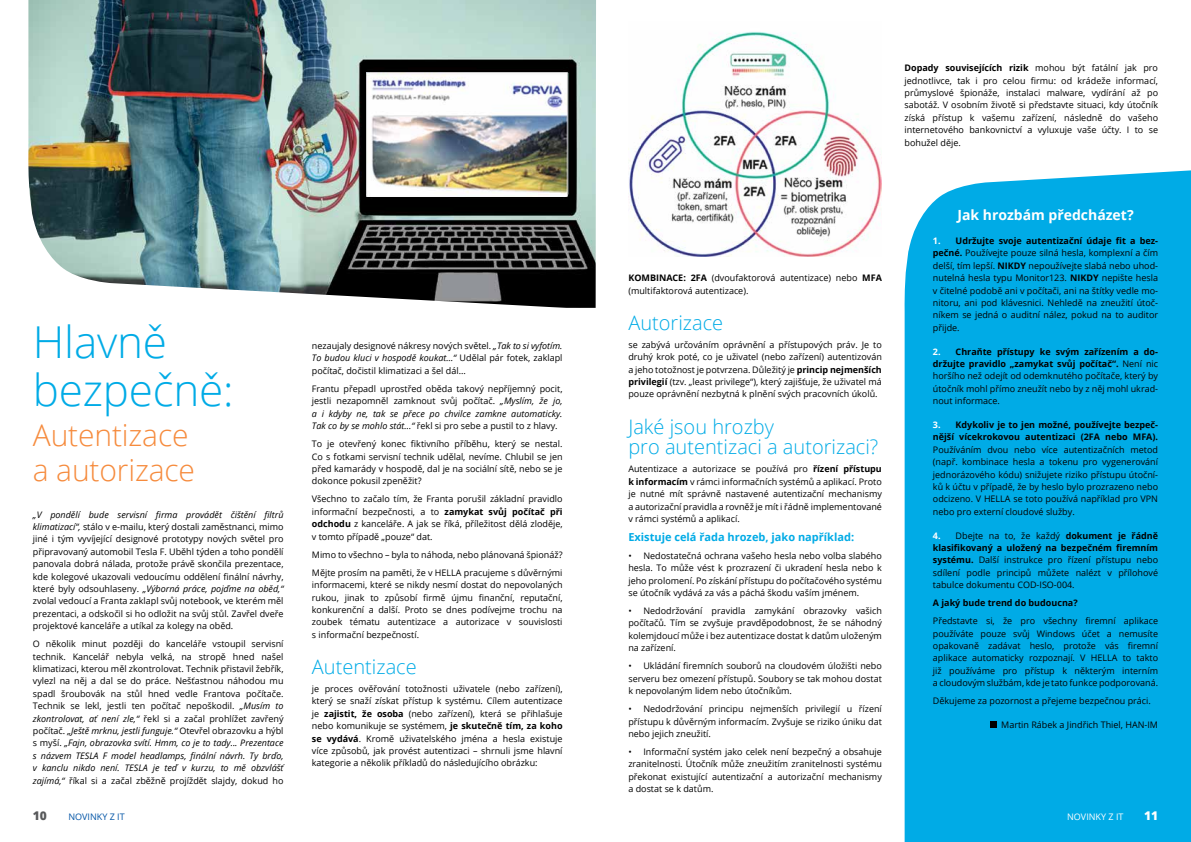
<style>
.page{position:relative;width:1191px;height:842px;background:#fff}
.page>*{position:absolute;margin:0;border:0;box-sizing:border-box;transform-origin:0 0}
.t1{font:300 44px/48px "Open Sans";letter-spacing:-.005em;color:#00abe6}
.t2{font:300 30px/35px "Open Sans";letter-spacing:-.005em;color:#f68b3d}
.t3{font:300 20px/20.7px "Open Sans";color:#00abe6}
.t4{font:700 14px "Open Sans";color:#fff}
.t5{font:800 12px "Open Sans";color:#58595b}
.t6{font:800 12px "Open Sans";color:#fff}
.t7{font:700 11px "Open Sans";color:#00abe6}
.t8{font:9px/12.4px "Open Sans";color:#000;text-align:justify}
.t9{font:700 9px/12.4px "Open Sans";color:#000}
.t10{font:9px "Open Sans";color:#0054a6}
.t11{font:9px "Open Sans";color:#fff}
.s1{font-style:italic}
.s2{font-weight:700}
.s3{font-weight:700;color:#fff}
.s4{color:#fff}
</style>
<div class="page">
<div style="left:904px;top:170px;width:287px;height:672px;background:#00abe6"></div>
<div style="left:990px;top:721px;width:6px;height:7px;background:#000"></div>
<img style="left:628px;top:32px;width:253px;height:224px">
<img style="left:28px;top:0;width:568px;height:308px">
<img style="left:366px;top:73px;width:201px;height:124px">
<h1 class="t1" style="left:33px;top:317px;width:202px">Hlavně bezpečně:</h1>
<h2 class="t2" style="left:33px;top:417px;width:164px">Autentizace a autorizace</h2>
<p class="t8" style="left:33px;top:508px;width:252px"><span class="s1">„V pondělí bude servisní firma provádět čištění filtrů klimatizací“,</span> stálo v e-mailu, který dostali zaměstnanci, mimo jiné i tým vyvíjející designové prototypy nových světel pro připravovaný automobil Tesla F. U běhl týden a toho pondělí panovala dobrá nálada, protože právě skončila prezentace, kde kolegové ukazovali vedoucímu oddělení finální návrhy, které byly odsouhlaseny. <span class="s1">„Výborná práce, pojďme na oběd,“ </span>zvolal vedoucí a Franta zaklapl svůj notebook, ve kterém měl prezentaci, a odskočil si ho odložit na svůj stůl. Zavřel dveře projektové kanceláře a utíkal za kolegy na oběd.</p>
<p class="t8" style="left:33px;top:637px;width:252px">O několik minut později do kanceláře vstoupil servisní technik. Kancelář nebyla velká, na stropě hned našel klimatizaci, kterou měl zkontrolovat. Technik přistavil žebřík, vylezl na něj a dal se do práce. Nešťastnou náhodou mu spadl šroubovák na stůl hned vedle Frantova počítače.<br>Technik se lekl, jestli ten počítač nepoškodil. <span class="s1">„Musím to zkontrolovat, ať není zle,“</span> řekl si a začal prohlížet zavřený počítač. <span class="s1">„Ještě mrknu, jestli funguje.“</span> Otevřel obrazovku a hýbl s myší. <span class="s1">„Fajn, obrazovka svítí. Hmm, co je to tady... Prezentace s názvem TESLA F model headlamps, finální návrh. Ty brďo, v kanclu nikdo není. TESLA je teď v kurzu, to mě obzvlášť zajímá,“</span> říkal si a začal zběžně projíždět slajdy, dokud ho</p>
<p class="t8" style="left:312px;top:339px;width:252px">nezaujaly designové nákresy nových světel. <span class="s1">„Tak to si vyfotím.<br>To budou kluci v hospodě koukat…“</span> U dělal pár fotek, zaklapl počítač, dočistil klimatizaci a šel dál…</p>
<p class="t8" style="left:312px;top:382px;width:252px">Frantu přepadl uprostřed oběda takový nepříjemný pocit, jestli nezapomněl zamknout svůj počítač. <span class="s1">„Myslím, že jo, a i kdyby ne, tak se přece po chvilce zamkne automaticky.<br>Tak co by se mohlo stát...“</span> řekl si pro sebe a pustil to z hlavy.</p>
<p class="t8" style="left:312px;top:437px;width:252px">To je otevřený konec fiktivního příběhu, který se nestal.<br>Co s fotkami servisní technik udělal, nevíme. Chlubil se jen před kamarády v hospodě, dal je na sociální sítě, nebo se je dokonce pokusil zpeněžit?</p>
<p class="t8" style="left:312px;top:493px;width:252px">Všechno to začalo tím, že Franta porušil základní pravidlo informační bezpečnosti, a to <span class="s2">zamykat svůj počítač při odchodu</span> z kanceláře. A jak se říká, příležitost dělá zloděje, v tomto případě „pouze“ dat.</p>
<p class="t8" style="left:312px;top:545px;width:252px;line-height:18.1px">M imo to všechno – byla to náhoda, nebo plánovaná špionáž?<br>M ějte prosím na paměti, že v HELLA</p>
<p class="t8" style="left:312px;top:566px;width:252px;text-indent:152px">pracujeme s důvěrnými informacemi, které se nikdy nesmí dostat do nepovolaných rukou, jinak to způsobí firmě újmu finanční, reputační, konkurenční a další. Proto se dnes podívejme trochu na zoubek tématu autentizace a autorizace v souvislosti s informační bezpečností.</p>
<h3 class="t3" style="left:312px;top:656px;width:106px">Autentizace</h3>
<p class="t8" style="left:312px;top:682px;width:252px">je proces ověřování totožnosti uživatele (nebo zařízení), který se snaží získat přístup k systému. Cílem autentizace je <span class="s2">zajistit, že osoba</span> (nebo zařízení), která se přihlašuje nebo komunikuje se systémem, <span class="s2">je skutečně tím, za koho se vydává</span>. Kromě uživatelského jména a hesla existuje více způsobů, jak provést autentizaci – shrnuli jsme hlavní kategorie a několik příkladů do následujícího obrázku:</p>
<p class="t8" style="left:904px;top:62px;width:255px"><span class="s2">Dopady souvisejících rizik</span> mohou být fatální jak pro jednotlivce, tak i pro celou firmu: od krádeže informací, průmyslové špionáže, instalaci malware, vydírání až po sabotáž. V osobním životě si představte situaci, kdy útočník získá přístup k vašemu zařízení, následně do vašeho internetového bankovnictví a vyluxuje vaše účty. I to se bohužel děje.</p>
<p class="t8" style="left:628px;top:272px;width:255px;text-indent:55px"><span class="s2">: 2FA</span> (dvoufaktorová autentizace) nebo <span class="s2">MFA </span>(multifaktorová autentizace).</p>
<h3 class="t3" style="left:628px;top:312px;width:96px">Autorizace</h3>
<p class="t8" style="left:628px;top:338px;width:255px">se zabývá určováním oprávnění a přístupových práv. Je to druhý krok poté, co je uživatel (nebo zařízení) autentizován a jeho totožnost je potvrzena. Důležitý je <span class="s2">princip nejmenších privilegií</span> (tzv. „least privilege“), který zajišťuje, že uživatel má pouze oprávnění nezbytná k plnění svých pracovních úkolů.</p>
<h3 class="t3" style="left:628px;top:415px;width:251px">Jaké jsou hrozby<br>pro autentizaci a autorizaci?</h3>
<p class="t8" style="left:628px;top:463px;width:255px">Autentizace a autorizace se používá pro <span class="s2">řízení přístupu k informacím</span> v rámci informačních systémů a aplikací. Proto je nutné mít správně nastavené autentizační mechanismy a autorizační pravidla a rovněž je mít i řádně implementované v rámci systémů a aplikací.</p>
<p class="t7" style="left:628px;top:529px;width:227px">Existuje celá řada hrozeb, jako například:</p>
<p class="t8" style="left:628px;top:549px;width:255px">• Nedostatečná ochrana vašeho hesla nebo volba slabého hesla. To může vést k prozrazení či ukradení hesla nebo k jeho prolomení. Po získání přístupu do počítačového systému se útočník vydává za vás a páchá škodu vaším jménem.</p>
<p class="t8" style="left:628px;top:604px;width:255px">• N edodržování pravidla zamykání obrazovky vašich počítačů. Tím se zvyšuje pravděpodobnost, že se náhodný kolemjdoucí může i bez autentizace dostat k datům uloženým na zařízení.</p>
<p class="t8" style="left:628px;top:659px;width:255px">• U kládání firemních souborů na cloudovém úložišti nebo serveru bez omezení přístupů. Soubory se tak mohou dostat k nepovolaným lidem nebo útočníkům.</p>
<p class="t8" style="left:628px;top:702px;width:255px">• Nedodržování principu nejmenších privilegií u řízení přístupu k důvěrným informacím. Zvyšuje se riziko úniku dat nebo jejich zneužití.</p>
<p class="t8" style="left:628px;top:745px;width:255px">• I nformační systém jako celek není bezpečný a obsahuje zranitelnosti. Útočník může zneužitím zranitelnosti systému překonat existující autentizační a autorizační mechanismy a dostat se k datům.</p>
<p class="t9" style="left:628px;top:272px;width:45px">Kom binace</p>
<h3 class="t4" style="left:957px;top:205px;width:178px">Jak hrozbám předcházet?</h3>
<p class="t8" style="left:933px;top:234px;width:227px"><span class="s3">1.</span> <span class="s2">Udržujte svoje autentizační údaje fit a bez&shy;pečné.</span> Používejte pouze silná hesla, komplexní a čím delší, tím lepší. <span class="s2">NIKDY</span> nepoužívejte slabá nebo uhod&shy;nutelná hesla typu Monitor123. <span class="s2">NIKDY</span> nepište hesla v čitelné podobě ani v počítači, ani na štítky vedle mo&shy;nitoru, ani pod klávesnici. N ehledě na zneužití útoč&shy;níkem se jedná o auditní nález, pokud na to auditor přijde.</p>
<p class="t8" style="left:933px;top:345px;width:227px"><span class="s3">2.</span> <span class="s2">Chraňte přístupy ke svým zařízením a do&shy;držujte pravidlo „zamykat svůj počítač“.</span> N ení nic horšího než odejít od odemknutého počítače, který by útočník mohl přímo zneužít nebo by z něj mohl ukrad&shy;nout informace.</p>
<p class="t9" style="left:933px;top:418px;width:227px"><span class="s4">3.</span> Kdykoliv je to jen možné, používejte bezpeč&shy;nější vícekrokovou autentizaci (2FA nebo MFA).</p>
<p class="t8" style="left:933px;top:443px;width:227px">Používáním dvou nebo více autentizačních metod (např. kombinace hesla a tokenu pro vygenerování jednorázového kódu) snižujete riziko přístupu útoční&shy;ků k účtu v případě, že by heslo bylo prozrazeno nebo odcizeno. V HELLA</p>
<p class="t8" style="left:933px;top:493px;width:220px;text-indent:80px">se toto používá například pro VPN nebo pro externí cloudové služby.</p>
<p class="t8" style="left:933px;top:529px;width:227px"><span class="s3">4.</span> Dbejte na to, že každý <span class="s2">dokument je řádně klasifikovaný a uložený na bezpečném firemním systému.</span> Další instrukce pro řízení přístupu nebo sdílení podle principů můžete nalézt v přílohové tabulce dokumentu CO D-ISO-004.</p>
<p class="t9" style="left:933px;top:596px;width:146px">A jaký bude trend do budoucna?</p>
<p class="t8" style="left:933px;top:614px;width:227px">Představte si, že pro všechny firemní aplikace používáte pouze svůj Windows účet a nemusíte opakovaně zadávat heslo, protože vás firemní aplikace automaticky rozpoznají. V HELLA</p>
<p class="t8" style="left:933px;top:652px;width:227px;text-indent:190px">to takto již používáme pro přístup k některým interním a cloudovým službám, kde je tato funkce podporovaná.</p>
<p class="t8" style="left:933px;top:695px;width:219px">Děkujeme za pozornost a přejeme bezpečnou práci.</p>
<p class="t8" style="left:1001px;top:718px;width:152px">Martin Rábek a Jindřich Thiel, HAN-IM</p>
<h3 class="t5" style="left:33px;top:806px;width:16px">10</h3>
<h3 class="t6" style="left:1144px;top:806px;width:16px">11</h3>
<p class="t10" style="left:68px;top:810px;width:25px">NOVINKY</p>
<p class="t10" style="left:110px;top:810px;width:12px">Z IT</p>
<p class="t11" style="left:1067px;top:810px;width:25px">NOVINKY</p>
<p class="t11" style="left:1108px;top:810px;width:12px">Z IT</p>
</div>
